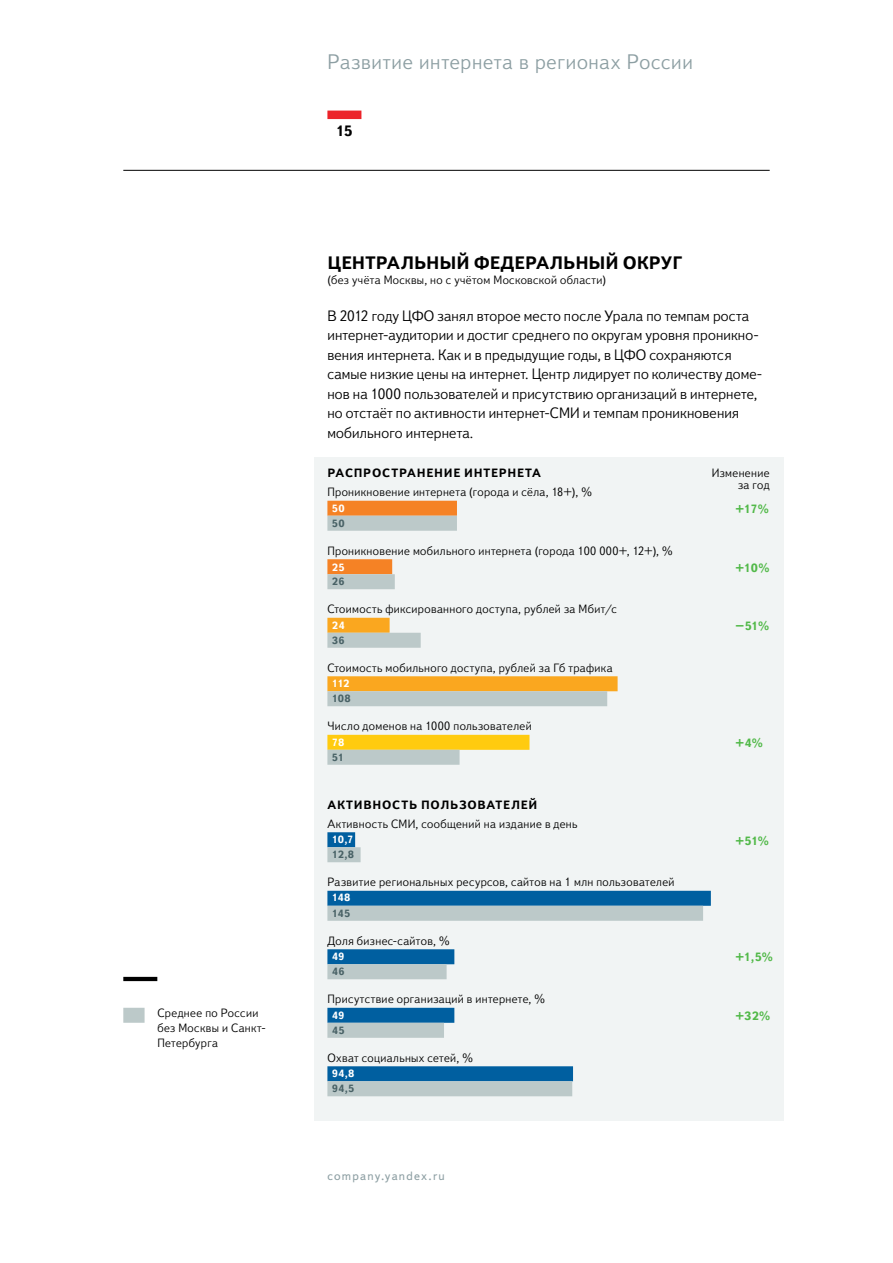
<style>
.page{position:relative;width:893px;height:1263px;background:#fff}
.page>*{position:absolute;margin:0;border:0;box-sizing:border-box;transform-origin:0 0}
.t1{font:300 21px "Textbook New";letter-spacing:.035em;color:#8d9fa3}
.t2{font:700 18px "Textbook New";color:#000}
.t3{font:300 15px/19.5px "Textbook New";letter-spacing:.01em;color:#000}
.t4{font:700 15px "Textbook New";color:#000}
.t5{font:300 12px/15px "Textbook New";letter-spacing:.03em;color:#000;text-align:right}
.t6{font:700 12px "Textbook New";letter-spacing:.065em;color:#000}
.t7{font:700 12px "Textbook New";letter-spacing:-.045em;color:#52b949}
.t8{font:12px "Textbook New";letter-spacing:.1em;color:#8d9fa3}
.t9{font:700 10.5px "Textbook New";letter-spacing:.005em;color:#fff}
.t10{font:700 10.5px "Textbook New";letter-spacing:.02em;color:#496266}
</style>
<div class="page">
<div style="left:327px;top:111px;width:34px;height:8px;background:#ec2329"></div>
<hr style="left:123px;top:977px;width:34px;height:4px;background:#000">
<hr style="left:123px;top:170px;width:647px;height:1px;background:#000">
<div style="left:314px;top:457px;width:469px;height:664px;background:#f1f4f4"></div>
<div style="left:327px;top:501px;width:130px;height:15px;background:#f58225"></div>
<div style="left:327px;top:559px;width:65px;height:15px;background:#f58225"></div>
<div style="left:327px;top:618px;width:63px;height:15px;background:#faa71f"></div>
<div style="left:327px;top:676px;width:291px;height:15px;background:#faa71f"></div>
<div style="left:327px;top:735px;width:202px;height:15px;background:#ffcb0f"></div>
<div style="left:327px;top:516px;width:130px;height:15px;background:#bcc9c9"></div>
<div style="left:327px;top:574px;width:68px;height:15px;background:#bcc9c9"></div>
<div style="left:327px;top:633px;width:94px;height:15px;background:#bcc9c9"></div>
<div style="left:327px;top:691px;width:280px;height:15px;background:#bcc9c9"></div>
<div style="left:327px;top:750px;width:133px;height:15px;background:#bcc9c9"></div>
<div style="left:123px;top:1008px;width:22px;height:15px;background:#bcc9c9"></div>
<div style="left:327px;top:832px;width:28px;height:15px;background:#005fa0"></div>
<div style="left:327px;top:847px;width:34px;height:15px;background:#bcc9c9"></div>
<div style="left:327px;top:1008px;width:127px;height:15px;background:#005fa0"></div>
<div style="left:327px;top:1023px;width:117px;height:15px;background:#bcc9c9"></div>
<div style="left:327px;top:891px;width:384px;height:15px;background:#005fa0"></div>
<div style="left:327px;top:906px;width:376px;height:15px;background:#bcc9c9"></div>
<div style="left:327px;top:949px;width:127px;height:15px;background:#005fa0"></div>
<div style="left:327px;top:964px;width:120px;height:15px;background:#bcc9c9"></div>
<div style="left:327px;top:1066px;width:246px;height:15px;background:#005fa0"></div>
<div style="left:327px;top:1081px;width:245px;height:15px;background:#bcc9c9"></div>
<p class="t5" style="left:157px;top:1005px;width:110px;text-align:left">Среднее по России без Москвы и Санкт-<br>Петербурга</p>
<h1 class="t1" style="left:327px;top:49px;width:367px">Развитие интернета в регионах России</h1>
<p class="t4" style="left:336px;top:122px;width:19px">15</p>
<h2 class="t2" style="left:327px;top:252px;width:356px">Центральный федеральный округ</h2>
<p class="t5" style="left:327px;top:272px;width:280px">(без учёта Москвы, но с учётом Московской области)</p>
<p class="t3" style="left:327px;top:306px;width:436px">В 2012 году ЦФО занял второе место после Урала по темпам роста интернет-аудитории и достиг среднего по округам уровня проникно&shy;вения интернета. Как и в предыдущие годы, в ЦФО сохраняются самые низкие цены на интернет. Центр лидирует по количеству доме&shy;нов на 1000 пользователей и присутствию организаций в интернете, но отстаёт по активности интернет-СМИ и темпам проникновения мобильного интернета.</p>
<p class="t6" style="left:327px;top:465px;width:213px">распространение интернета</p>
<p class="t5" style="left:327px;top:485px;width:266px">Проникновение интернета (города и сёла, 18+), %</p>
<p class="t9" style="left:332px;top:501px;width:14px">50</p>
<p class="t10" style="left:332px;top:516px;width:14px">50</p>
<p class="t9" style="left:332px;top:560px;width:14px">25</p>
<p class="t10" style="left:332px;top:575px;width:14px">26</p>
<p class="t9" style="left:332px;top:619px;width:14px">24</p>
<p class="t10" style="left:332px;top:634px;width:14px">36</p>
<p class="t9" style="left:332px;top:677px;width:19px">112</p>
<p class="t10" style="left:332px;top:692px;width:20px">108</p>
<p class="t9" style="left:332px;top:736px;width:14px">78</p>
<p class="t10" style="left:332px;top:751px;width:14px">51</p>
<p class="t5" style="left:327px;top:543px;width:347px">Проникновение мобильного интернета (города 100 000+, 12+), %</p>
<p class="t5" style="left:327px;top:602px;width:291px">Стоимость фиксированного доступа, рублей за Мбит/с</p>
<p class="t5" style="left:327px;top:660px;width:287px">Стоимость мобильного доступа, рублей за Гб трафика</p>
<p class="t5" style="left:327px;top:719px;width:206px">Число доменов на 1000 пользователей</p>
<p class="t6" style="left:327px;top:797px;width:211px">активность пользователей</p>
<p class="t5" style="left:327px;top:816px;width:252px">Активность СМИ, сообщений на издание в день</p>
<p class="t9" style="left:332px;top:833px;width:23px">10,7</p>
<p class="t10" style="left:332px;top:848px;width:24px">12,8</p>
<p class="t5" style="left:327px;top:875px;width:349px">Развитие региональных ресурсов, сайтов на 1 млн пользователей</p>
<p class="t9" style="left:332px;top:891px;width:20px">148</p>
<p class="t10" style="left:332px;top:907px;width:20px">145</p>
<p class="t5" style="left:327px;top:933px;width:124px">Доля бизнес-сайтов, %</p>
<p class="t9" style="left:332px;top:950px;width:14px">49</p>
<p class="t10" style="left:332px;top:965px;width:14px">46</p>
<p class="t5" style="left:327px;top:992px;width:219px">Присутствие организаций в интернете, %</p>
<p class="t9" style="left:332px;top:1008px;width:14px">49</p>
<p class="t10" style="left:332px;top:1024px;width:14px">45</p>
<p class="t5" style="left:327px;top:1050px;width:147px">Охват социальных сетей, %</p>
<p class="t9" style="left:332px;top:1067px;width:24px">94,8</p>
<p class="t10" style="left:332px;top:1082px;width:24px">94,5</p>
<p class="t8" style="left:327px;top:1168px;width:119px">company.yandex.ru</p>
<p class="t5" style="left:712px;top:467px;width:59px;line-height:12px">Изменение за год</p>
<p class="t7" style="left:736px;top:501px;width:35px">+17%</p>
<p class="t7" style="left:736px;top:560px;width:35px">+10%</p>
<p class="t7" style="left:736px;top:619px;width:35px">−51%</p>
<p class="t7" style="left:736px;top:736px;width:29px">+4%</p>
<p class="t7" style="left:736px;top:833px;width:35px">+51%</p>
<p class="t7" style="left:736px;top:949px;width:39px">+1,5%</p>
<p class="t7" style="left:736px;top:1008px;width:36px">+32%</p>
</div>
